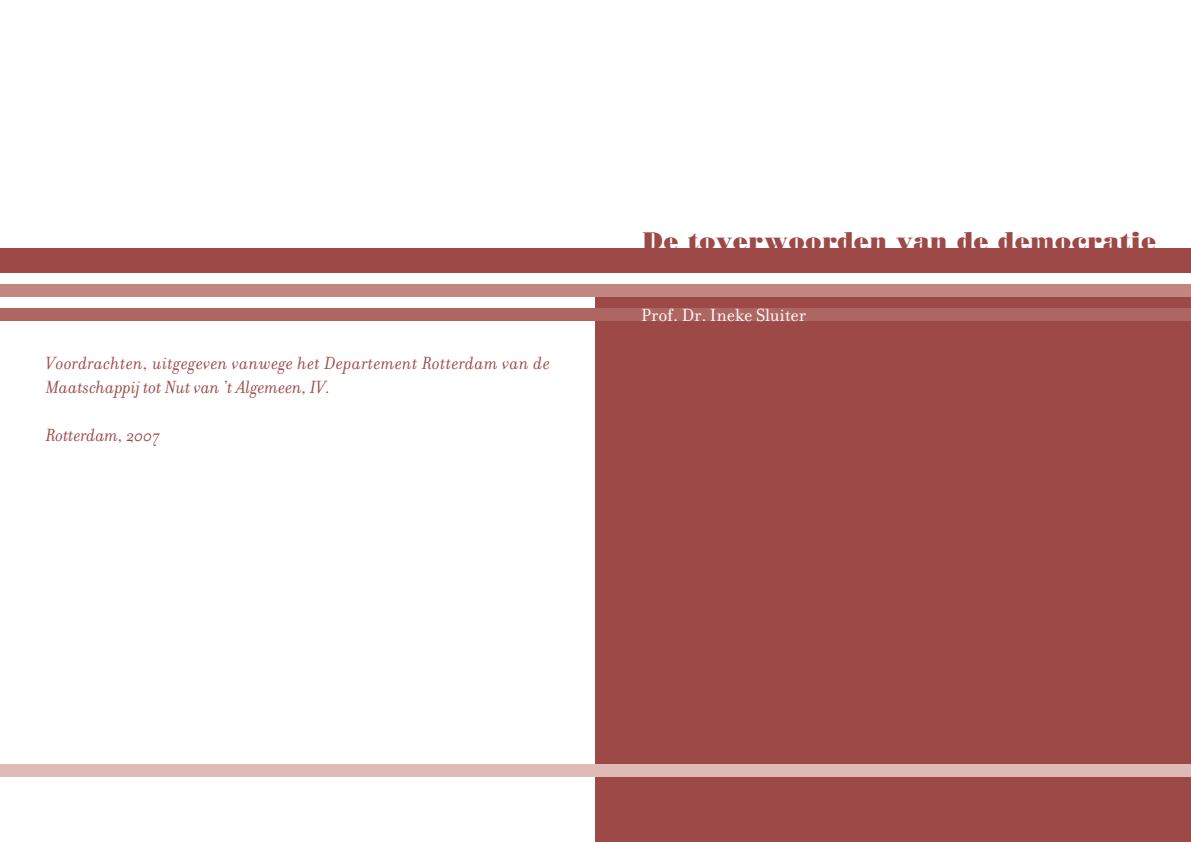
<style>
.page{position:relative;width:1191px;height:842px;background:#fff}
.page>*{position:absolute;margin:0;border:0;box-sizing:border-box;transform-origin:0 0}
.t1{font:24px "Bodoni Poster";letter-spacing:.035em;color:#9c4948}
.t2{font:italic 19px/24px "Filosofia";letter-spacing:.02em;color:#9c4948}
.t3{font:19px "Filosofia";color:#fff}
.t4{font:italic 19px "Filosofia";color:#9c4948}
</style>
<div class="page">
<div style="left:595px;top:297px;width:596px;height:545px;background:#9c4948"></div>
<div style="left:0;top:249px;width:1191px;height:24px;background:#9c4948"></div>
<div style="left:0;top:309px;width:1191px;height:12px;background:#ae6662"></div>
<div style="left:0;top:765px;width:1191px;height:12px;background:#debbb4"></div>
<div style="left:0;top:285px;width:1191px;height:12px;background:#c38680"></div>
<p class="t2" style="left:46px;top:350px;width:506px">Voordrachten, uitgegeven vanwege het Departement Rotterdam van de<br>Maatschappij tot Nut van ’t Algemeen, IV.</p>
<p class="t4" style="left:46px;top:423px;width:116px">Rotterdam, 2007</p>
<p class="t1" style="left:643px;top:226px;width:514px">De toverwoorden van de democratie</p>
<p class="t3" style="left:641px;top:303px;width:166px">Prof. Dr. Ineke Sluiter</p>
</div>
